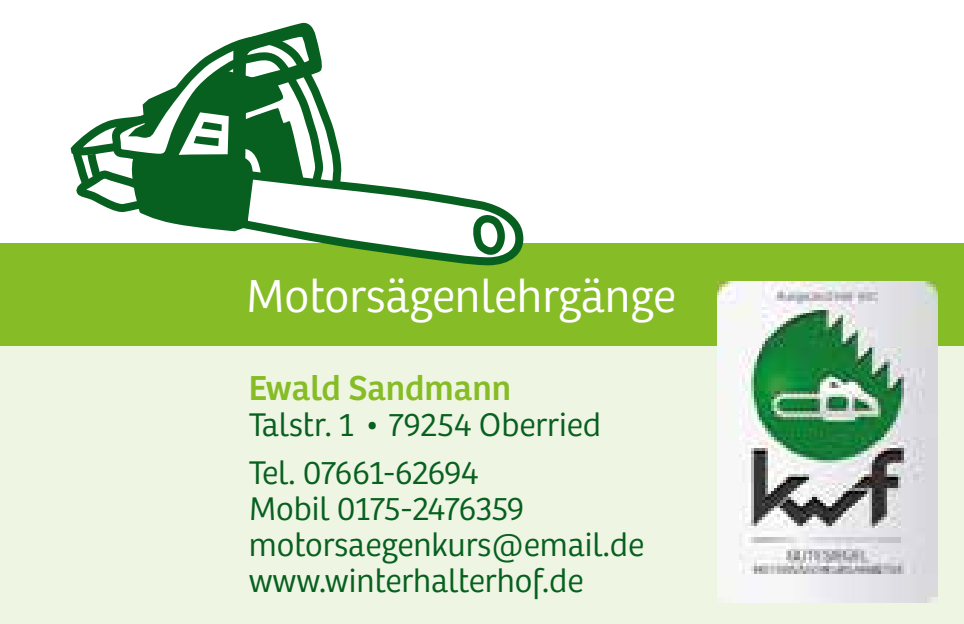
<style>
.page{position:relative;width:964px;height:624px;background:#fff}
.page>*{position:absolute;margin:0;border:0;box-sizing:border-box;transform-origin:0 0}
.t1{font:300 48px "Bree";color:#fff}
.t2{font:36px "Bree";color:#86bc25}
.t3{font:300 34px/36px "Bree";color:#07601f}
</style>
<div class="page">
<div style="left:0;top:337px;width:964px;height:287px;background:#eff5e3"></div>
<div style="left:0;top:244px;width:964px;height:102px;background:#86bc25"></div>
<svg style="left:150px;top:207px;width:84px;height:24px;fill:#07601f"></svg>
<svg style="left:70px;top:122px;width:94px;height:95px"></svg>
<svg style="left:105px;top:76px;width:237px;height:131px"></svg>
<svg style="left:234px;top:166px;width:300px;height:98px"></svg>
<svg style="left:466px;top:211px;width:42px;height:55px"></svg>
<svg style="left:185px;top:22px;width:143px;height:158px"></svg>
<img style="left:717px;top:281px;width:221px;height:321px">
<h1 class="t1" style="left:246px;top:269px;width:431px">Motorsägenlehrgänge</h1>
<p class="t2" style="left:249px;top:367px;width:264px">Ewald Sandmann</p>
<p class="t3" style="left:249px;top:401px;width:354px;line-height:48px">Talstr. 1 • 79254 Oberried<br>Tel. 07661-62694</p>
<p class="t3" style="left:249px;top:491px;width:397px">Mobil 0175-2476359 motorsaegenkurs@email.de www.winterhalterhof.de</p>
</div>
